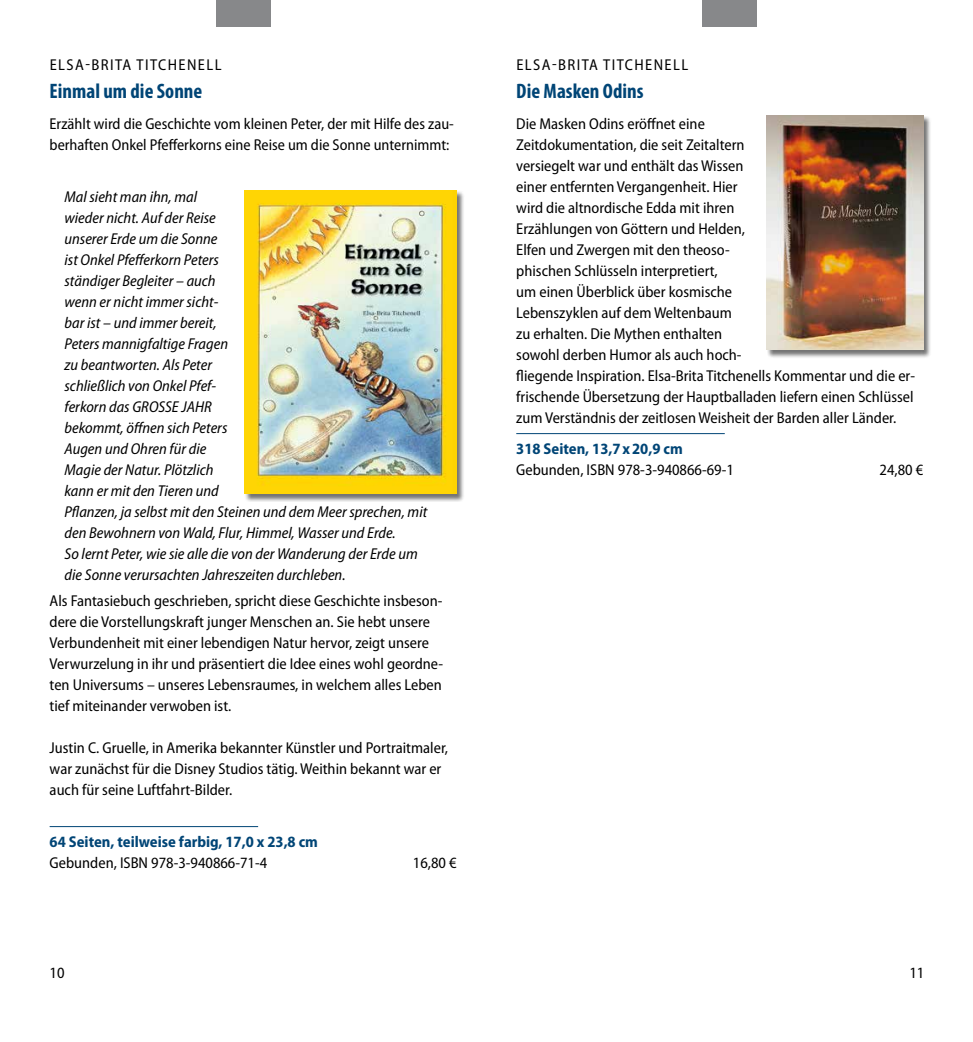
<style>
.page{position:relative;width:973px;height:1042px;background:#fff}
.page>*{position:absolute;margin:0;border:0;box-sizing:border-box;transform-origin:0 0}
.t1{font:700 condensed 21px "Myriad Pro";color:#004576}
.t2{font:semi-condensed 15.75px/21px "Myriad Pro";color:#000}
.t3{font:italic semi-condensed 15.75px/21px "Myriad Pro";color:#000}
.t4{font:700 semi-condensed 15.75px "Myriad Pro";color:#004576}
.t5{font:semi-condensed 15.75px "Myriad Pro";letter-spacing:.09em;color:#000}
</style>
<div class="page">
<div style="left:216px;top:0;width:54px;height:27px;background:#87888a"></div>
<div style="left:702px;top:0;width:54px;height:27px;background:#87888a"></div>
<div style="left:766px;top:116px;width:165px;height:242px;background:#000;opacity:.55"></div>
<img style="left:766px;top:116px;width:157px;height:234px">
<div style="left:244px;top:190px;width:221px;height:312px;background:#000;opacity:.55"></div>
<img style="left:244px;top:190px;width:212px;height:304px">
<hr style="left:516px;top:433px;width:208px;height:1px;background:#004576">
<hr style="left:50px;top:826px;width:208px;height:1px;background:#004576">
<p class="t5" style="left:50px;top:56px;width:173px">ELSA-BRITA TITCHENELL</p>
<h1 class="t1" style="left:50px;top:79px;width:154px">Einmal um die Sonne</h1>
<p class="t2" style="left:50px;top:113px;width:405px">Erzählt wird die Geschichte vom kleinen Peter, der mit Hilfe des zau&shy;berhaften Onkel Pfefferkorns eine Reise um die Sonne unternimmt:</p>
<p class="t3" style="left:64px;top:186px;width:364px">Mal sieht man ihn, mal<br>wieder nicht. Auf der Reise<br>unserer Erde um die Sonne<br>ist Onkel Pfefferkorn Peters<br>ständiger Begleiter – auch<br>wenn er nicht immer sicht-<br>bar ist – und immer bereit,<br>Peters mannigfaltige Fragen<br>zu beantworten. Als Peter<br>schließlich von Onkel Pfef-<br>ferkorn das GROSSE JAHR<br>bekommt, öffnen sich Peters<br>Augen und Ohren für die<br>Magie der Natur. Plötzlich<br>kann er mit den Tieren und<br>Pflanzen, ja selbst mit den Steinen und dem Meer sprechen, mit den Bewohnern von Wald, Flur, Himmel, Wasser und Erde.<br>So lernt Peter, wie sie alle die von der Wanderung der Erde um die Sonne verursachten Jahreszeiten durchleben.</p>
<p class="t2" style="left:50px;top:590px;width:395px">Als Fantasiebuch geschrieben, spricht diese Geschichte insbeson&shy;dere die Vorstellungskraft junger Menschen an. Sie hebt unsere Verbundenheit mit einer lebendigen Natur hervor, zeigt unsere Verwurzelung in ihr und präsentiert die Idee eines wohl geordne&shy;ten Universums – unseres Lebensraumes, in welchem alles Leben tief miteinander verwoben ist.</p>
<p class="t2" style="left:50px;top:737px;width:400px">Justin C. Gruelle, in Amerika bekannter Künstler und Portraitmaler, war zunächst für die Disney Studios tätig. Weithin bekannt war er auch für seine Luftfahrt-Bilder.</p>
<p class="t4" style="left:50px;top:832px;width:270px">64 Seiten, teilweise farbig, 17,0 x 23,8 cm</p>
<p class="t2" style="left:50px;top:852px;width:219px">Gebunden, ISBN 978-3-940866-71-4</p>
<p class="t2" style="left:413px;top:852px;width:45px">16,80 €</p>
<p class="t5" style="left:516px;top:56px;width:173px">ELSA-BRITA TITCHENELL</p>
<h1 class="t1" style="left:516px;top:79px;width:129px">Die Masken Odins</h1>
<p class="t2" style="left:516px;top:113px;width:400px">Die Masken Odins eröffnet eine<br>Zeitdokumentation, die seit Zeitaltern<br>versiegelt war und enthält das Wissen<br>einer entfernten Vergangenheit. Hier<br>wird die altnordische Edda mit ihren<br>Erzählungen von Göttern und Helden,<br>Elfen und Zwergen mit den theoso-<br>phischen Schlüsseln interpretiert,<br>um einen Überblick über kosmische<br>Lebenszyklen auf dem Weltenbaum<br>zu erhalten. Die Mythen enthalten<br>sowohl derben Humor als auch hoch-<br>fliegende Inspiration. Elsa-Brita Titchenells Kommentar und die er&shy;frischende Übersetzung der Hauptballaden liefern einen Schlüssel zum Verständnis der zeitlosen Weisheit der Barden aller Länder.</p>
<p class="t4" style="left:516px;top:440px;width:168px">318 Seiten, 13,7x20,9 cm</p>
<p class="t2" style="left:516px;top:459px;width:219px">Gebunden, ISBN 978-3-940866-69-1</p>
<p class="t2" style="left:879px;top:459px;width:45px">24,80 €</p>
<p class="t2" style="left:50px;top:963px;width:16px">10</p>
<p class="t2" style="left:909px;top:963px;width:16px">11</p>
</div>
